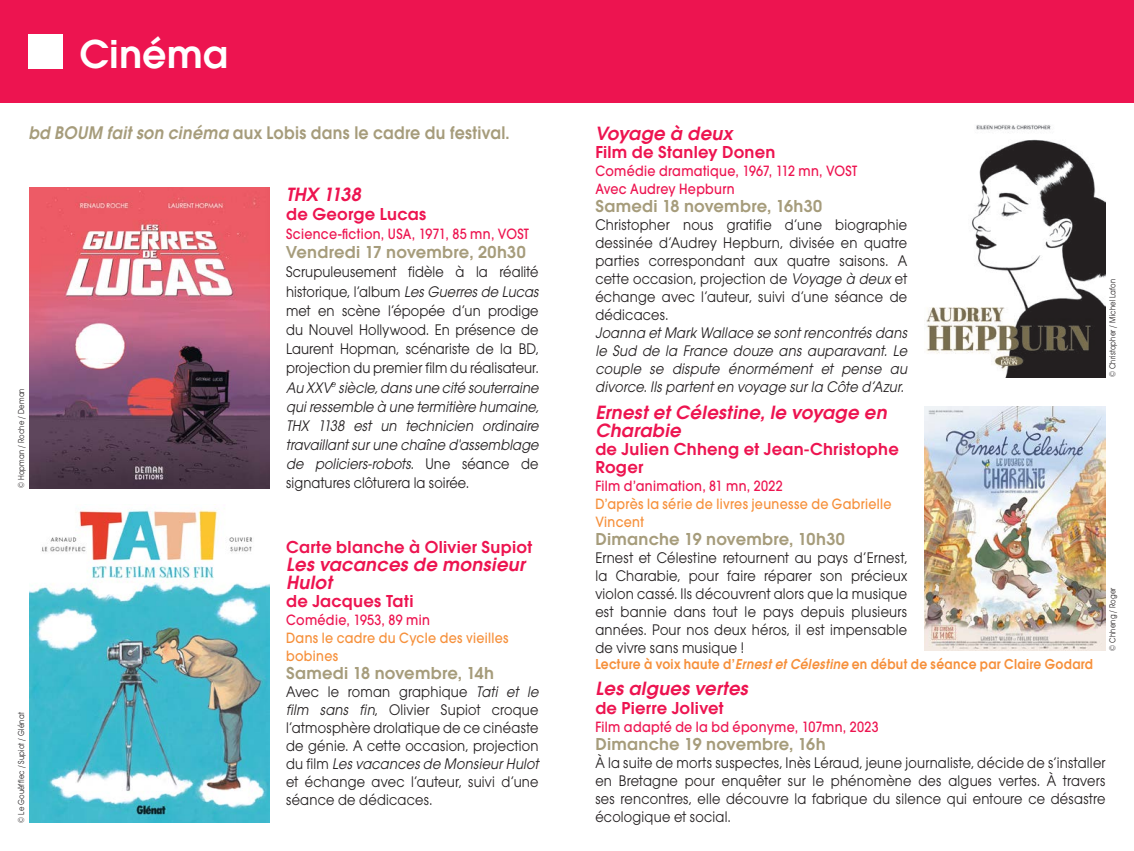
<style>
.page{position:relative;width:1134px;height:851px;background:#fff}
.page>*{position:absolute;margin:0;border:0;box-sizing:border-box;transform-origin:0 0}
.t1{font:600 42px "Avant Garde Gothic Itc T";letter-spacing:.005em;color:#fff}
.t2{font:italic 600 20px/18px "Avant Garde Gothic Itc T";color:#ed1450}
.t3{font:600 19px "Avant Garde Gothic Itc T";letter-spacing:.015em;color:#a69c7b;scale:.92 1}
.t4{font:600 18px/18px "Avant Garde Gothic Itc T";letter-spacing:.015em;color:#ed1450}
.t5{font:600 18px "Avant Garde Gothic Itc T";letter-spacing:.015em;color:#a69c7b}
.t6{font:16px/18px "Avant Garde Gothic Itc T";letter-spacing:.015em;color:#231f20;text-align:justify;scale:.9 1}
.t7{font:italic 16px/18px "Avant Garde Gothic Itc T";color:#231f20;text-align:justify;scale:.9 1}
.t8{font:600 15px "Avant Garde Gothic Itc T";letter-spacing:.02em;color:#f6903b;scale:.9 1}
.t9{font:500 14px/18px "Avant Garde";letter-spacing:.025em;color:#ed1450;scale:.9 1}
.t10{font:500 14px/18px "Avant Garde";letter-spacing:.025em;color:#f6903b;scale:.9 1}
.t11{font:9px "Avant Garde Gothic Itc T";letter-spacing:.02em;color:#231f20;scale:.85 1}
.s1{font-style:italic}
</style>
<div class="page">
<div style="left:0;top:0;width:567px;height:102px;background:#ed1450"></div>
<div style="left:28px;top:35px;width:34px;height:34px;background:#fff"></div>
<img style="left:29px;top:187px;width:240px;height:301px">
<img style="left:29px;top:510px;width:240px;height:312px">
<div style="left:567px;top:0;width:567px;height:102px;background:#ed1450"></div>
<img style="left:926px;top:125px;width:180px;height:252px">
<img style="left:924px;top:406px;width:182px;height:244px">
<h1 class="t1" style="left:79px;top:30px;width:151px">Cinéma</h1>
<p class="t3" style="left:28px;top:122px;width:525px"><span class="s1">bd BOUM faitson cinéma</span> aux Lobis dans le cadre du festival.</p>
<p class="t11" style="left:16px;top:488px;width:119px;rotate:-90deg">© Hopman / Roche / Deman</p>
<p class="t11" style="left:16px;top:822px;width:132px;rotate:-90deg">© Le Gouëfflec / Supiot / Glénat</p>
<p class="t2" style="left:286px;top:185px;width:80px">THX 1138</p>
<p class="t4" style="left:286px;top:204px;width:142px">de George Lucas</p>
<p class="t9" style="left:286px;top:225px;width:271px">Science-fiction, USA, 1971, 85 mn, VOST</p>
<p class="t5" style="left:286px;top:241px;width:241px">Vendredi 17 novembre, 20h30</p>
<p class="t6" style="left:286px;top:262px;width:286px;line-height:19.2px;text-align:left">Scrupuleusement fidèle à la réalité historique, l’album <span class="s1">LesGuerresde Lucas </span>met en scène l’épopée d’un prodige du Nouvel Hollywood. En présence de Laurent Hopman, scénariste de la BD, projection du premier film du réalisateur.<br><span class="s1">Au XXV</span><sup>e</sup> <span class="s1">siècle,dansune cité souterraine quiressemble à une termitière humaine, THX 1138 est un technicien ordinaire travaillantsurune chaîne d'assemblage de policiers-robots.</span> U n e s é a n c e d e signatures clôturera la soirée.</p>
<p class="t4" style="left:286px;top:537px;width:248px">Carte blanche à Olivier Supiot</p>
<p class="t2" style="left:286px;top:554px;width:244px">Les vacances de monsieur<br>Hulot</p>
<p class="t4" style="left:286px;top:591px;width:129px">de Jacques Tati</p>
<p class="t9" style="left:286px;top:610px;width:161px">Comédie, 1953, 89 min</p>
<p class="t10" style="left:286px;top:628px;width:249px">Dans le cadre du Cycle des vieilles bobines</p>
<p class="t5" style="left:286px;top:662px;width:209px">Samedi 18 novembre, 14h</p>
<p class="t6" style="left:286px;top:682px;width:286px;text-align:left">Avec le roman graphique <span class="s1">Tati et le film sans fin</span>, Olivier Supiot croque l’atmosphère drolatique de ce cinéaste de génie. A cette occasion, projection d u fi l m <span class="s1">Lesvacancesde MonsieurHulot </span>et échange avec l’auteur, suivi d’une séance de dédicaces.</p>
<p class="t2" style="left:595px;top:124px;width:143px">Voyage à deux</p>
<p class="t4" style="left:595px;top:143px;width:182px">Film de Stanley Donen</p>
<p class="t9" style="left:595px;top:162px;width:293px">Comédie dramatique, 1967, 112 mn, VOST<br>Avec Audrey Hepburn</p>
<p class="t5" style="left:595px;top:195px;width:228px">Samedi 18 novembre, 16h30</p>
<p class="t6" style="left:595px;top:215px;width:348px">Christopher nous gratifie d’une biographie dessinée d’Audrey Hepburn, divisée en quatre parties correspondant aux quatre saisons. A cette occasion, projection de <span class="s1">Voyage à deux</span> et échange avec l’auteur, suivi d’une séance de dédicaces.</p>
<p class="t7" style="left:595px;top:323px;width:352px">Joanna etMark Wallace se sontrencontrésdans le Sud de la France douze ans auparavant. Le couple se dispute énormément et pense au divorce.Ilspartenten voyage surla Côte d’Azur.</p>
<p class="t2" style="left:595px;top:403px;width:297px">ErnestetCélestine,le voyage en<br>Charabie</p>
<p class="t4" style="left:595px;top:439px;width:305px">de Julien Chheng et Jean-Christophe<br>Roger</p>
<p class="t9" style="left:595px;top:476px;width:210px">Film d’animation, 81 mn, 2022</p>
<p class="t10" style="left:595px;top:494px;width:331px">D’après la série de livres jeunesse de Gabrielle<br>Vincent</p>
<p class="t5" style="left:595px;top:528px;width:251px">Dimanche 19 novembre, 10h30</p>
<p class="t6" style="left:595px;top:548px;width:348px">Ernest et Célestine retournent au pays d’Ernest, la Charabie, pour faire réparer son précieux violon cassé. Ils découvrent alors que la musique est bannie dans tout le pays depuis plusieurs années. Pour nos deux héros, il est impensable de vivre sans musique !</p>
<p class="t8" style="left:595px;top:655px;width:555px">Lecture à voix haute d’<span class="s1">ErnestetCélestine</span> en début de séance par Claire Godard</p>
<p class="t2" style="left:595px;top:679px;width:158px">Les algues vertes</p>
<p class="t4" style="left:595px;top:698px;width:130px">de Pierre Jolivet</p>
<p class="t9" style="left:595px;top:717px;width:316px">Film adapté de la bd éponyme, 107mn, 2023</p>
<p class="t5" style="left:595px;top:732px;width:232px">Dimanche 19 novembre, 16h</p>
<p class="t6" style="left:595px;top:752px;width:569px">À la suite de morts suspectes, Inès Léraud, jeune journaliste, décide de s’installer en Bretagne pour enquêter sur le phénomène des algues vertes. À travers ses rencontres, elle découvre la fabrique du silence qui entoure ce désastre écologique et social.</p>
<p class="t11" style="left:1107px;top:377px;width:117px;rotate:-90deg">© Christopher / Michel Lafon</p>
<p class="t11" style="left:1107px;top:650px;width:76px;rotate:-90deg">© Chheng / Roger</p>
</div>
